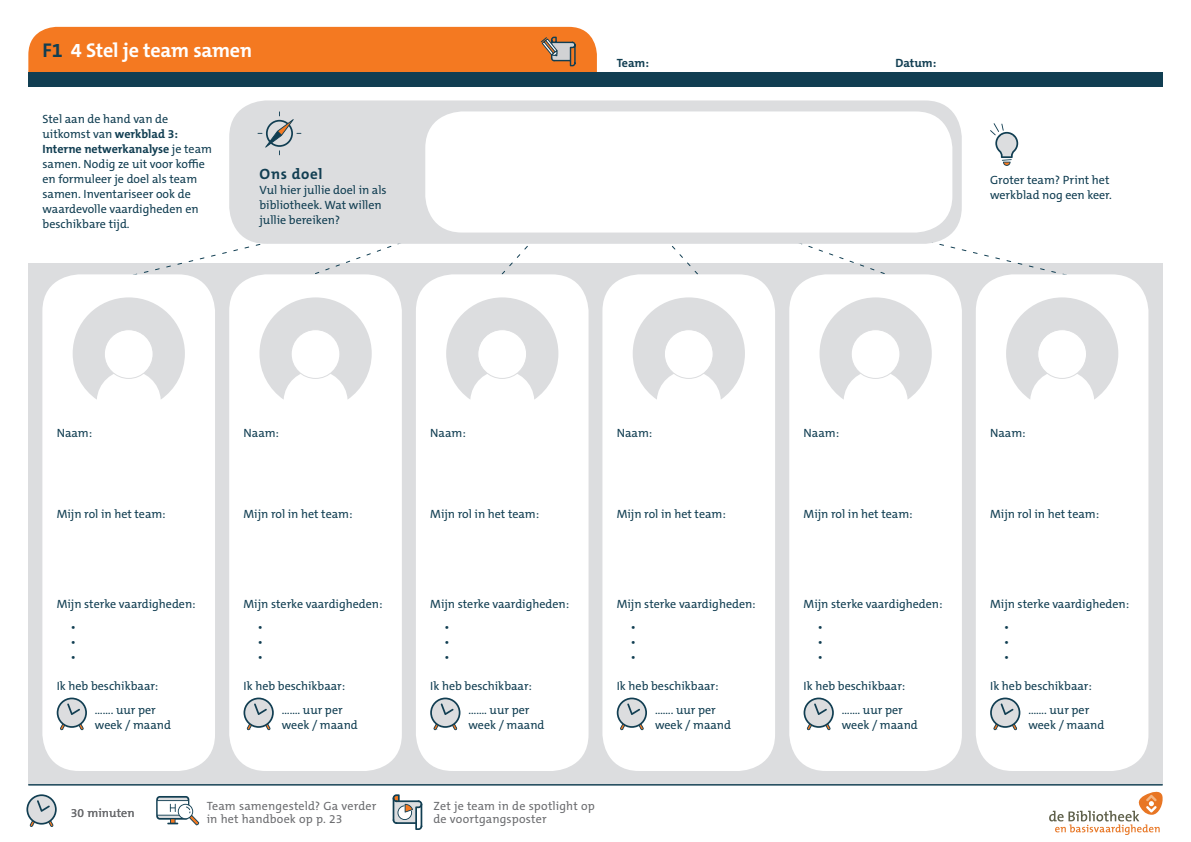
<style>
.page{position:relative;width:1191px;height:842px;background:#fff}
.page>*{position:absolute;margin:0;border:0;box-sizing:border-box;transform-origin:0 0}
.t1{font:700 20px "The Mix C5";letter-spacing:-.015em;color:#fff}
.t2{font:700 15px "The Mix C5";letter-spacing:.045em;color:#113e52}
.t3{font:12px/15px "The Mix C5";color:#113e52;text-align:right}
.t4{font:12px/13.2px "The Mix C5";letter-spacing:.01em;color:#6c6d70}
.t5{font:700 12px "The Mix C5";color:#113e52}
.s1{color:#113e52}
.s2{font-weight:700}
</style>
<div class="page">
<div style="left:28px;top:263px;width:1134px;height:521px;background:#dcdddf"></div>
<div style="left:28px;top:27px;width:569px;height:45px;background:#f47921"></div>
<svg style="left:672px;top:163px;width:392px;height:115px"></svg>
<hr style="left:28px;top:784px;width:1134px;height:1px;background:#113e52">
<div style="left:28px;top:72px;width:1134px;height:14px;background:#113e52"></div>
<svg style="left:26px;top:794px;width:31px;height:33px"></svg>
<div style="left:229px;top:100px;width:732px;height:144px;background:#dcdddf;border-radius:37px"></div>
<svg style="left:990px;top:123px;width:28px;height:43px"></svg>
<div style="left:425px;top:111px;width:527px;height:122px;background:#fff;border-radius:37px"></div>
<svg style="left:257px;top:111px;width:44px;height:44px"></svg>
<div style="left:42px;top:274px;width:173px;height:497px;background:#fff;border-radius:37px"></div>
<svg style="left:73px;top:297px;width:112px;height:103px"></svg>
<div style="left:104px;top:330px;width:49px;height:48px;background:#fff;border-radius:50%"></div>
<div style="left:104px;top:329px;width:50px;height:50px;border:1px solid #dcdddf;border-radius:50%"></div>
<svg style="left:57px;top:698px;width:30px;height:32px"></svg>
<div style="left:229px;top:274px;width:173px;height:497px;background:#fff;border-radius:37px"></div>
<svg style="left:259px;top:297px;width:113px;height:103px"></svg>
<div style="left:291px;top:330px;width:49px;height:48px;background:#fff;border-radius:50%"></div>
<div style="left:291px;top:329px;width:49px;height:50px;border:1px solid #dcdddf;border-radius:50%"></div>
<svg style="left:243px;top:698px;width:31px;height:32px"></svg>
<div style="left:416px;top:274px;width:172px;height:497px;background:#fff;border-radius:37px"></div>
<svg style="left:446px;top:297px;width:112px;height:103px"></svg>
<div style="left:478px;top:330px;width:48px;height:48px;background:#fff;border-radius:50%"></div>
<div style="left:477px;top:329px;width:50px;height:50px;border:1px solid #dcdddf;border-radius:50%"></div>
<svg style="left:430px;top:698px;width:30px;height:32px"></svg>
<div style="left:602px;top:274px;width:173px;height:497px;background:#fff;border-radius:37px"></div>
<svg style="left:633px;top:297px;width:112px;height:103px"></svg>
<div style="left:664px;top:330px;width:49px;height:48px;background:#fff;border-radius:50%"></div>
<div style="left:664px;top:329px;width:49px;height:50px;border:1px solid #dcdddf;border-radius:50%"></div>
<svg style="left:617px;top:698px;width:30px;height:32px"></svg>
<div style="left:789px;top:274px;width:173px;height:497px;background:#fff;border-radius:37px"></div>
<svg style="left:819px;top:297px;width:112px;height:103px"></svg>
<div style="left:851px;top:330px;width:49px;height:48px;background:#fff;border-radius:50%"></div>
<div style="left:850px;top:329px;width:50px;height:50px;border:1px solid #dcdddf;border-radius:50%"></div>
<svg style="left:803px;top:698px;width:31px;height:32px"></svg>
<div style="left:975px;top:274px;width:173px;height:497px;background:#fff;border-radius:37px"></div>
<svg style="left:1006px;top:297px;width:112px;height:103px"></svg>
<div style="left:1037px;top:330px;width:49px;height:48px;background:#fff;border-radius:50%"></div>
<div style="left:1037px;top:329px;width:50px;height:50px;border:1px solid #dcdddf;border-radius:50%"></div>
<svg style="left:990px;top:698px;width:30px;height:32px"></svg>
<svg style="left:156px;top:796px;width:43px;height:29px"></svg>
<svg style="left:393px;top:794px;width:29px;height:36px"></svg>
<svg style="left:1049px;top:792px;width:113px;height:43px"></svg>
<h1 class="t1" style="left:43px;top:38px;width:211px"><span class="s1">F1</span> 4 Stel je team samen</h1>
<p class="t5" style="left:617px;top:55px;width:34px">Team:</p>
<p class="t5" style="left:895px;top:55px;width:42px">Datum:</p>
<p class="t3" style="left:43px;top:111px;width:171px;text-align:left">Stel aan de hand van de uitkomst van <span class="s2">werkblad 3:<br>Interne netwerkanalyse</span> je team samen. Nodig ze uit voor koffie en formuleer je doel als team samen. Inventariseer ook de waardevolle vaardigheden en beschikbare tijd.</p>
<p class="t2" style="left:259px;top:164px;width:65px">Ons doel</p>
<p class="t3" style="left:259px;top:182px;width:129px;text-align:left">Vul hier jullie doel in als bibliotheek. Wat willen jullie bereiken?</p>
<p class="t3" style="left:990px;top:173px;width:123px;text-align:left">Groter team? Print het werkblad nog een keer.</p>
<p class="t3" style="left:57px;top:425px;width:37px">Naam:</p>
<p class="t3" style="left:244px;top:425px;width:37px">Naam:</p>
<p class="t3" style="left:430px;top:425px;width:37px">Naam:</p>
<p class="t3" style="left:617px;top:425px;width:37px">Naam:</p>
<p class="t3" style="left:803px;top:425px;width:37px">Naam:</p>
<p class="t3" style="left:990px;top:425px;width:37px">Naam:</p>
<p class="t3" style="left:57px;top:507px;width:110px">Mijn rol in het team:</p>
<p class="t3" style="left:244px;top:507px;width:110px">Mijn rol in het team:</p>
<p class="t3" style="left:430px;top:507px;width:110px">Mijn rol in het team:</p>
<p class="t3" style="left:617px;top:507px;width:110px">Mijn rol in het team:</p>
<p class="t3" style="left:803px;top:507px;width:110px">Mijn rol in het team:</p>
<p class="t3" style="left:990px;top:507px;width:110px">Mijn rol in het team:</p>
<p class="t3" style="left:57px;top:596px;width:140px">Mijn sterke vaardigheden:</p>
<p class="t3" style="left:244px;top:596px;width:140px">Mijn sterke vaardigheden:</p>
<p class="t3" style="left:430px;top:596px;width:140px">Mijn sterke vaardigheden:</p>
<p class="t3" style="left:617px;top:596px;width:140px">Mijn sterke vaardigheden:</p>
<p class="t3" style="left:803px;top:596px;width:140px">Mijn sterke vaardigheden:</p>
<p class="t3" style="left:990px;top:596px;width:140px">Mijn sterke vaardigheden:</p>
<p class="t3" style="left:71px;top:619px;width:7px;text-align:justify">• • •</p>
<p class="t3" style="left:258px;top:619px;width:7px;text-align:justify">• • •</p>
<p class="t3" style="left:444px;top:619px;width:7px;text-align:justify">• • •</p>
<p class="t3" style="left:631px;top:619px;width:7px;text-align:justify">• • •</p>
<p class="t3" style="left:817px;top:619px;width:7px;text-align:justify">• • •</p>
<p class="t3" style="left:1004px;top:619px;width:7px;text-align:justify">• • •</p>
<p class="t3" style="left:57px;top:673px;width:103px;line-height:24.1px">Ik heb beschikbaar: ....... uur per</p>
<p class="t3" style="left:95px;top:717px;width:78px">week / maand</p>
<p class="t3" style="left:243px;top:673px;width:103px;line-height:24.1px">Ik heb beschikbaar: ....... uur per</p>
<p class="t3" style="left:282px;top:717px;width:78px">week / maand</p>
<p class="t3" style="left:430px;top:673px;width:103px;line-height:24.1px">Ik heb beschikbaar: ....... uur per</p>
<p class="t3" style="left:468px;top:717px;width:78px">week / maand</p>
<p class="t3" style="left:617px;top:673px;width:103px;line-height:24.1px">Ik heb beschikbaar: ....... uur per</p>
<p class="t3" style="left:655px;top:717px;width:78px">week / maand</p>
<p class="t3" style="left:803px;top:673px;width:103px;line-height:24.1px">Ik heb beschikbaar: ....... uur per</p>
<p class="t3" style="left:842px;top:717px;width:78px">week / maand</p>
<p class="t3" style="left:990px;top:673px;width:103px;line-height:24.1px">Ik heb beschikbaar: ....... uur per</p>
<p class="t3" style="left:1028px;top:717px;width:78px">week / maand</p>
<p class="t4" style="left:71px;top:806px;width:65px">30 minuten</p>
<p class="t4" style="left:207px;top:800px;width:171px">Team samengesteld? Ga verder in het handboek op p. 23</p>
<p class="t4" style="left:433px;top:800px;width:163px">Zet je team in de spotlight op de voortgangsposter</p>
</div>
